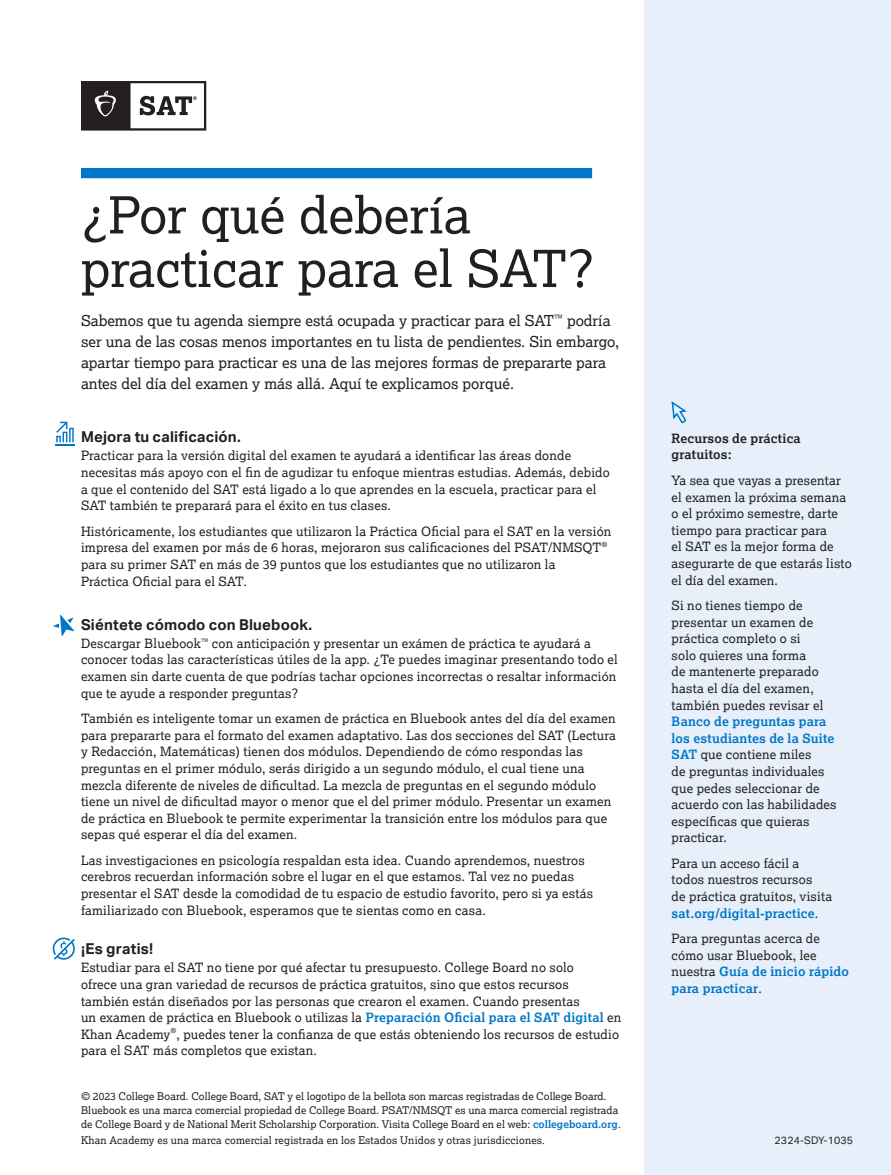
<style>
.page{position:relative;width:891px;height:1175px;background:#fff}
.page>*{position:absolute;margin:0;border:0;box-sizing:border-box;transform-origin:0 0}
.H1__Head____34_Auto____Lex_Reg__w_blue_r{font:51px/53.6px "Lexia";color:#231f20}
.Intro_Span{font:15px/21px "Lexia";color:#231f20}
.D_Head{font:700 15px "Aktiv Grotesk";letter-spacing:.01em;color:#231f20}
.Body_Txt{font:12.75px/16.5px "Lexia";letter-spacing:.015em;color:#231f20}
.Body_Txt-2{font:700 12.75px/16.5px "Lexia";letter-spacing:.015em;color:#231f20}
.Mice_Type{font:10.5px/13.6px "Lexia";letter-spacing:.005em;color:#231f20}
.Mice_Type-2{font:10.5px "Aktiv Grotesk";letter-spacing:.015em;color:#231f20}
.Body_Txt-3{font:6.75px "Lexia";color:#231f20}
.s1{font-weight:700;color:#0076c8}
</style>
<div class="page">
<div style="left:645px;top:0;width:246px;height:1174px;background:#e7f0fa"></div>
<div style="left:81px;top:168px;width:511px;height:10px;background:#0076c8"></div>
<svg style="left:81px;top:81px;width:125px;height:49px"></svg>
<svg style="left:55px;top:422px;width:20px;height:23px"></svg>
<svg style="left:53px;top:614px;width:21px;height:22px"></svg>
<svg style="left:53px;top:937px;width:22px;height:22px"></svg>
<svg style="left:671px;top:401px;width:16px;height:23px"></svg>
<h1 class="H1__Head____34_Auto____Lex_Reg__w_blue_r" style="left:81px;top:187px;width:515px">¿Por qué debería practicar para el SAT?</h1>
<p class="Intro_Span" style="left:81px;top:310px;width:540px">Sabemos que tu agenda siempre está ocupada y practicar para el SAT<sup>™</sup> podría ser una de las cosas menos importantes en tu lista de pendientes. Sin embargo, apartar tiempo para practicar es una de las mejores formas de prepararte para antes del día del examen y más allá. Aquí te explicamos porqué.</p>
<h2 class="D_Head" style="left:81px;top:428px;width:161px">Mejora tu calificación.</h2>
<p class="Body_Txt" style="left:81px;top:447px;width:530px">Practicar para la versión digital del examen te ayudará a identificar las áreas donde necesitas más apoyo con el fin de agudizar tu enfoque mientras estudias. Además, debido a que el contenido del SAT está ligado a lo que aprendes en la escuela, practicar para el SAT también te preparará para el éxito en tus clases.</p>
<p class="Body_Txt" style="left:81px;top:522px;width:532px">Históricamente, los estudiantes que utilizaron la Práctica Oficial para el SAT en la versión impresa del examen por más de 6 horas, mejoraron sus calificaciones del PSAT/NMSQT</p>
<p class="Body_Txt-3" style="left:602px;top:540px;width:7px">®</p>
<p class="Body_Txt" style="left:81px;top:555px;width:476px">para su primer SAT en más de 39 puntos que los estudiantes que no utilizaron la<br>Práctica Oficial para el SAT.</p>
<h2 class="D_Head" style="left:81px;top:616px;width:233px">Siéntete cómodo con Bluebook.</h2>
<p class="Body_Txt" style="left:81px;top:634px;width:538px">Descargar Bluebook<sup>™</sup> con anticipación y presentar un exámen de práctica te ayudará a conocer todas las características útiles de la app. ¿Te puedes imaginar presentando todo el examen sin darte cuenta de que podrías tachar opciones incorrectas o resaltar información que te ayude a responder preguntas?</p>
<p class="Body_Txt" style="left:81px;top:710px;width:537px">También es inteligente tomar un examen de práctica en Bluebook antes del día del examen para prepararte para el formato del examen adaptativo. Las dos secciones del SAT (Lectura y Redacción, Matemáticas) tienen dos módulos. Dependiendo de cómo respondas las preguntas en el primer módulo, serás dirigido a un segundo módulo, el cual tiene una mezcla diferente de niveles de dificultad. La mezcla de preguntas en el segundo módulo tiene un nivel de dificultad mayor o menor que el del primer módulo. Presentar un examen de práctica en Bluebook te permite experimentar la transición entre los módulos para que sepas qué esperar el día del examen.</p>
<p class="Body_Txt" style="left:81px;top:851px;width:514px">Las investigaciones en psicología respaldan esta idea. Cuando aprendemos, nuestros cerebros recuerdan información sobre el lugar en el que estamos. Tal vez no puedas presentar el SAT desde la comodidad de tu espacio de estudio favorito, pero si ya estás familiarizado con Bluebook, esperamos que te sientas como en casa.</p>
<h2 class="D_Head" style="left:81px;top:940px;width:74px">¡Es gratis!</h2>
<p class="Body_Txt" style="left:81px;top:959px;width:542px">Estudiar para el SAT no tiene por qué afectar tu presupuesto. College Board no solo<br>ofrece una gran variedad de recursos de práctica gratuitos, sino que estos recursos<br>también están diseñados por las personas que crearon el examen. Cuando presentas<br>un examen de práctica en Bluebook o utilizas la <span class="s1">Preparación Oficial para el SAT digital</span> en Khan Academy</p>
<p class="Body_Txt-3" style="left:171px;top:1026px;width:7px">®</p>
<p class="Body_Txt" style="left:81px;top:1025px;width:540px;text-indent:95px">, puedes tener la confianza de que estás obteniendo los recursos de estudio para el SAT más completos que existan.</p>
<p class="Body_Txt-2" style="left:672px;top:430px;width:131px">Recursos de práctica gratuitos:</p>
<p class="Body_Txt" style="left:672px;top:472px;width:182px">Ya sea que vayas a presentar el examen la próxima semana o el próximo semestre, darte tiempo para practicar para<br>el SAT es la mejor forma de asegurarte de que estarás listo el día del examen.</p>
<p class="Body_Txt" style="left:672px;top:597px;width:166px">Si no tienes tiempo de presentar un examen de práctica completo o si<br>solo quieres una forma<br>de mantenerte preparado hasta el día del examen, también puedes revisar el<br><span class="s1">Banco de preguntas para los estudiantes de la Suite<br>SAT</span> que contiene miles<br>de preguntas individuales que pedes seleccionar de acuerdo con las habilidades específicas que quieras practicar.</p>
<p class="Body_Txt" style="left:672px;top:854px;width:162px">Para un acceso fácil a todos nuestros recursos<br>de práctica gratuitos, visita <span class="s1">sat.org/digital-practice</span>.</p>
<p class="Body_Txt" style="left:672px;top:930px;width:179px">Para preguntas acerca de cómo usar Bluebook, lee nuestra <span class="s1">Guía de inicio rápido para practicar</span>.</p>
<p class="Mice_Type" style="left:81px;top:1089px;width:541px">© 2023 College Board. College Board, SAT y el logotipo de la bellota son marcas registradas de College Board.<br>Bluebook es una marca comercial propiedad de College Board. PSAT/NMSQT es una marca comercial registrada de College Board y de National Merit Scholarship Corporation. Visita College Board en el web: <span class="s1">collegeboard.org</span>.</p>
<p class="Mice_Type" style="left:81px;top:1133px;width:466px">Khan Academy es una marca comercial registrada en los Estados Unidos y otras jurisdicciones.</p>
<p class="Mice_Type-2" style="left:775px;top:1134px;width:80px">2324-SDY-1035</p>
</div>
